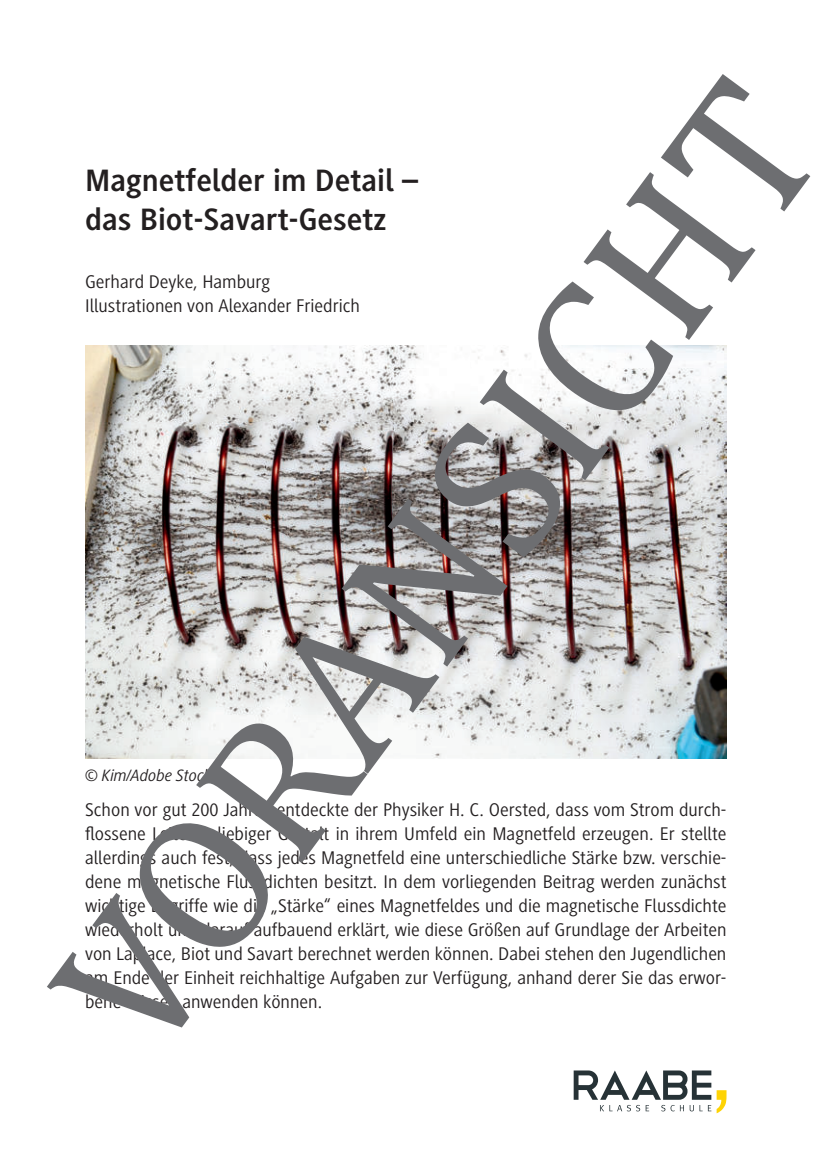
<style>
.page{position:relative;width:823px;height:1174px;background:#fff}
.page>*{position:absolute;margin:0;border:0;box-sizing:border-box;transform-origin:0 0}
.t1{font:196.6px "Cambria";color:#6d6e71}
.t2{font:700 32px/39px "Generis Sans Pro";color:#231f20}
.t3{font:19px/24px "Generis Sans Pro";color:#231f20}
.t4{font:italic 17px "Generis Sans Pro";color:#231f20}
</style>
<div class="page">
<svg style="left:573px;top:1070px;width:153px;height:43px"></svg>
<img style="left:85px;top:345px;width:641px;height:413px">
<h1 class="t1" style="left:1px;top:953px;width:1145px;rotate:-53deg">VORANSICHT</h1>
<h2 class="t2" style="left:85px;top:164px;width:334px">Magnetfelder im Detail – das Biot-Savart-Gesetz</h2>
<p class="t3" style="left:85px;top:271px;width:276px">Gerhard Deyke, Hamburg<br>Illustrationen von Alexander Friedrich</p>
<p class="t4" style="left:85px;top:765px;width:127px">© Kim/Adobe Stock</p>
<p class="t3" style="left:85px;top:799px;width:642px;text-align:justify">Schon vor gut 200 Jahren entdeckte der Physiker H. C. Oersted, dass vom Strom durch&shy;flossene Leiter beliebiger Gestalt in ihrem Umfeld ein Magnetfeld erzeugen. Er stellte allerdings auch fest, dass jedes Magnetfeld eine unterschiedliche Stärke bzw. verschie&shy;dene magnetische Flussdichten besitzt. In dem vorliegenden Beitrag werden zunächst wichtige Begriffe wie die „Stärke“ eines Magnetfeldes und die magnetische Flussdichte wiederholt und darauf aufbauend erklärt, wie diese Größen auf Grundlage der Arbeiten von Laplace, Biot und Savart berechnet werden können. Dabei stehen den Jugendlichen am Ende der Einheit reichhaltige Aufgaben zur Verfügung, anhand derer Sie das erwor&shy;bene Wissen anwenden können.</p>
</div>
